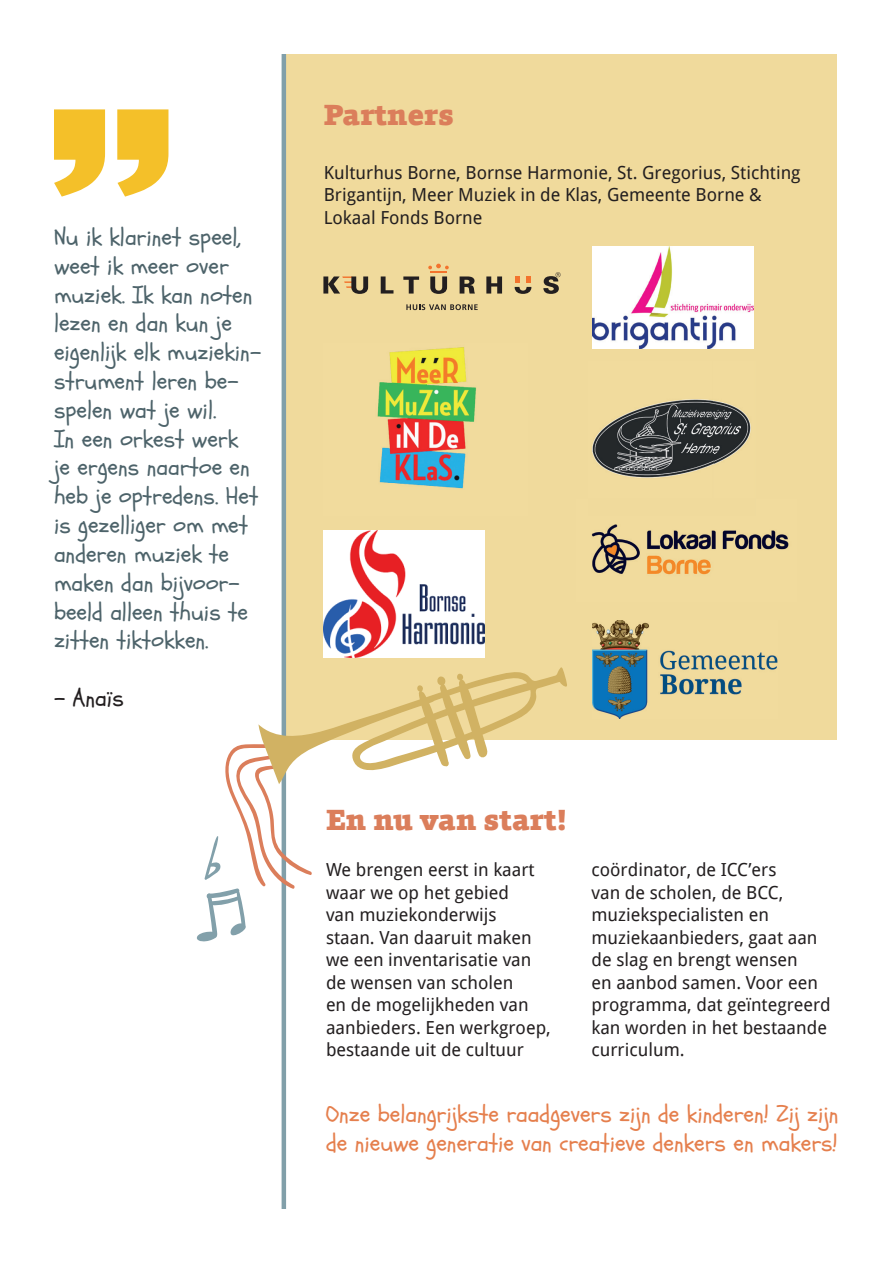
<style>
.page{position:relative;width:893px;height:1263px;background:#fff}
.page>*{position:absolute;margin:0;border:0;box-sizing:border-box;transform-origin:0 0}
.t1{font:900 30px "Foro W01";color:#db7e5b}
.t2{font:24px/28.8px "Schoolbell";color:#4d636a}
.t3{font:24px/28.8px "Schoolbell";color:#e57f4d}
.t4{font:24px "Schoolbell";color:#231f20}
.t5{font:18px/22.5px "Droid Sans";color:#231f20}
</style>
<div class="page">
<div style="left:284px;top:54px;width:553px;height:686px;background:#f0da9c"></div>
<svg style="left:54px;top:109px;width:114px;height:88px"></svg>
<hr style="left:282px;top:54px;width:4px;height:1155px;background:#819fa9">
<svg style="left:197px;top:667px;width:370px;height:275px"></svg>
<svg style="left:324px;top:276px;width:44px;height:18px"></svg>
<svg style="left:381px;top:276px;width:12px;height:18px"></svg>
<svg style="left:403px;top:276px;width:16px;height:18px"></svg>
<svg style="left:460px;top:276px;width:15px;height:18px"></svg>
<svg style="left:486px;top:276px;width:16px;height:18px"></svg>
<svg style="left:515px;top:276px;width:16px;height:18px"></svg>
<svg style="left:428px;top:264px;width:21px;height:30px"></svg>
<svg style="left:543px;top:272px;width:17px;height:22px"></svg>
<svg style="left:406px;top:304px;width:72px;height:6px"></svg>
<img style="left:324px;top:531px;width:161px;height:126px">
<img style="left:592px;top:399px;width:159px;height:79px">
<img style="left:592px;top:247px;width:161px;height:101px">
<img style="left:377px;top:347px;width:99px;height:142px">
<img style="left:592px;top:620px;width:185px;height:99px">
<img style="left:591px;top:524px;width:198px;height:51px">
<p class="t2" style="left:54px;top:223px;width:209px">Nu ik klarinet speel, weet ik meer over muziek. Ik kan noten lezen en dan kun je eigenlijk elk muziekin&shy;strument leren be&shy;spelen wat je wil.<br>In een orkest werk<br>je ergens naartoe en heb je optredens. Het is gezelliger om met anderen muziek te maken dan bijvoor&shy;beeld alleen thuis te zitten tiktokken.</p>
<h2 class="t4" style="left:54px;top:682px;width:71px">- Anaïs</h2>
<h1 class="t1" style="left:324px;top:98px;width:132px">Partners</h1>
<p class="t5" style="left:324px;top:160px;width:478px">Kulturhus Borne, Bornse Harmonie, St. Gregorius, Stichting<br>Brigantijn, Meer Muziek in de Klas, Gemeente Borne &amp;<br>Lokaal Fonds Borne</p>
<h1 class="t1" style="left:326px;top:803px;width:242px">En nu van start!</h1>
<p class="t5" style="left:326px;top:858px;width:226px">We brengen eerst in kaart waar we op het gebied<br>van muziekonderwijs<br>staan. Van daaruit maken we een inventarisatie van de wensen van scholen<br>en de mogelijkheden van aanbieders. Een werkgroep, bestaande uit de cultuur</p>
<p class="t5" style="left:591px;top:858px;width:241px">coördinator, de ICC’ers<br>van de scholen, de BCC, muziekspecialisten en muziekaanbieders, gaat aan de slag en brengt wensen<br>en aanbod samen. Voor een programma, dat geïntegreerd kan worden in het bestaande curriculum.</p>
<h2 class="t3" style="left:326px;top:1100px;width:514px">Onze belangrijkste raadgevers zijn de kinderen! Zij zijn de nieuwe generatie van creatieve denkers en makers!</h2>
</div>
